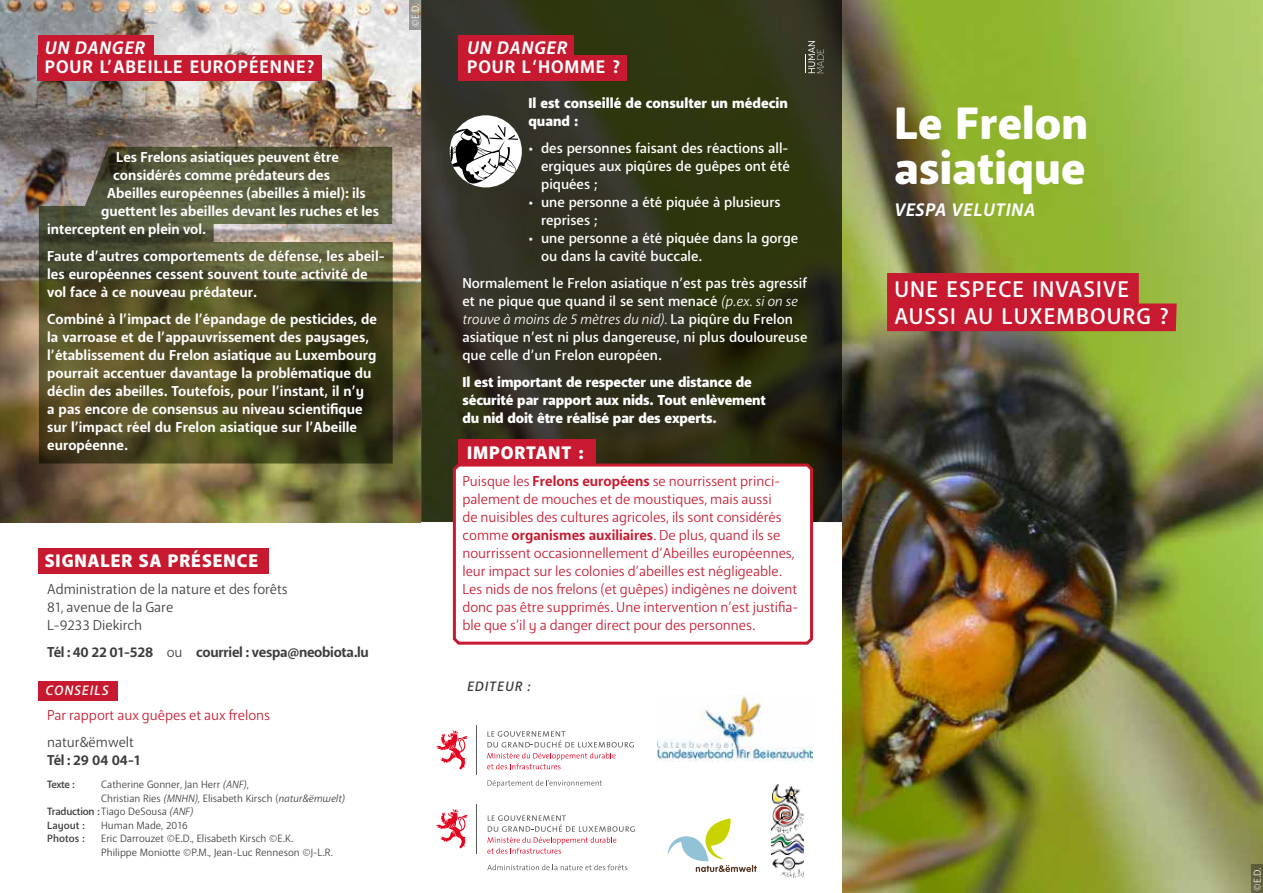
<style>
.page{position:relative;width:1263px;height:893px;background:#fff}
.page>*{position:absolute;margin:0;border:0;box-sizing:border-box;transform-origin:0 0}
.t1{font:900 45px/45px "Anago";letter-spacing:.005em;color:#fff}
.t2{font:500 22.5px/27px "Anago";letter-spacing:.05em;color:#fff}
.t3{font:700 18px "Anago";letter-spacing:.05em;color:#fff}
.t4{font:italic 700 18px "Anago";letter-spacing:.05em;color:#fff}
.t5{font:900 18px "Anago";letter-spacing:.05em;color:#fff}
.t6{font:700 14.25px/18px "Anago";color:#fff}
.t7{font:14.25px/18px "Anago";color:#c7192f}
.t8{font:500 14.25px/18px "Anago";color:#fff}
.t9{font:900 14.25px/18px "Anago";letter-spacing:-.01em;color:#fff}
.t10{font:14.25px/18px "Anago";color:#3c3c3b}
.t11{font:700 14.25px "Anago";letter-spacing:-.02em;color:#3c3c3b}
.t12{font:italic 500 13.5px "Anago";letter-spacing:.08em;color:#3c3c3b}
.t13{font:italic 500 13.5px "Anago";letter-spacing:.08em;color:#fff}
.t14{font:10.5px/13.5px "Anago";color:#3c3c3b}
.t15{font:500 10.5px "Anago";color:#3c3c3b}
.t16{font:9.9px "Anago";color:#fff}
.s1{font-weight:400}
.s2{font-style:italic}
.s3{font-weight:500}
.s4{font-weight:400;font-style:italic}
.s5{font-weight:700}
</style>
<div class="page">
<img style="left:460px;top:0;width:803px;height:893px">
<svg style="left:421px;top:0;width:421px;height:522px"></svg>
<svg style="left:451px;top:462px;width:363px;height:185px"></svg>
<img style="left:0;top:0;width:421px;height:522px">
<div style="left:38px;top:55px;width:284px;height:26px;background:#c7192f"></div>
<div style="left:38px;top:36px;width:116px;height:25px;background:#c7192f"></div>
<svg style="left:805px;top:41px;width:19px;height:32px"></svg>
<svg style="left:487px;top:731px;width:147px;height:16px"></svg>
<svg style="left:487px;top:753px;width:129px;height:16px"></svg>
<svg style="left:436px;top:730px;width:31px;height:39px"></svg>
<svg style="left:487px;top:780px;width:115px;height:8px"></svg>
<hr style="left:476px;top:726px;width:1px;height:49px;background:#5a5a59">
<svg style="left:887px;top:273px;width:290px;height:58px"></svg>
<svg style="left:487px;top:815px;width:148px;height:39px"></svg>
<svg style="left:436px;top:809px;width:32px;height:39px"></svg>
<hr style="left:476px;top:804px;width:1px;height:50px;background:#5a5a59">
<svg style="left:487px;top:864px;width:140px;height:6px"></svg>
<img style="left:771px;top:785px;width:32px;height:92px">
<svg style="left:668px;top:818px;width:89px;height:54px"></svg>
<div style="left:458px;top:55px;width:168px;height:26px;background:#c7192f"></div>
<div style="left:458px;top:36px;width:116px;height:25px;background:#c7192f"></div>
<div style="left:458px;top:439px;width:138px;height:26px;background:#c7192f"></div>
<div style="left:38px;top:548px;width:231px;height:25px;background:#c7192f"></div>
<div style="left:1251px;top:864px;width:12px;height:29px;background:#60603c"></div>
<div style="left:450px;top:115px;width:72px;height:72px;background:#fff;border-radius:50%"></div>
<svg style="left:450px;top:124px;width:69px;height:60px"></svg>
<div style="left:38px;top:681px;width:80px;height:19px;background:#c7192f"></div>
<img style="left:658px;top:696px;width:155px;height:66px">
<svg style="left:409px;top:0;width:12px;height:29px"></svg>
<svg style="left:39px;top:147px;width:354px;height:316px"></svg>
<p class="t4" style="left:45px;top:36px;width:102px">UN DANGER</p>
<p class="t3" style="left:45px;top:55px;width:271px">POUR L’ABEILLE EUROPÉENNE?</p>
<p class="t16" style="left:409px;top:27px;width:25px;rotate:-90deg">©E.D.</p>
<p class="t6" style="left:116px;top:148px;width:224px">Les Frelons asiatiques peuvent être</p>
<p class="t6" style="left:113px;top:166px;width:218px">considérés comme prédateurs des</p>
<p class="t6" style="left:107px;top:184px;width:260px">Abeilles européennes (abeilles à miel): ils</p>
<p class="t6" style="left:101px;top:202px;width:279px">guettent les abeilles devant les ruches et les</p>
<p class="t6" style="left:47px;top:220px;width:160px">interceptent en plein vol.</p>
<p class="t6" style="left:47px;top:247px;width:339px">Faute d’autres comportements de défense, les abeil&shy;les européennes cessent souvent toute activité de vol face à ce nouveau prédateur.</p>
<p class="t6" style="left:47px;top:310px;width:331px">Combiné à l’impact de l’épandage de pesticides, de la varroase et de l’appauvrissement des paysages, l’établissement du Frelon asiatique au Luxembourg pourrait accentuer davantage la problématique du déclin des abeilles. Toutefois, pour l’instant, il n’y<br>a pas encore de consensus au niveau scientifique sur l’impact réel du Frelon asiatique sur l’Abeille européenne.</p>
<p class="t5" style="left:45px;top:549px;width:215px">SIGNALER SA PRÉSENCE</p>
<p class="t10" style="left:47px;top:580px;width:242px">Administration de la nature et des forêts<br>81, avenue de la Gare<br>L-9233 Diekirch</p>
<p class="t11" style="left:47px;top:643px;width:323px">Tél : 40 22 01-528 <span class="s1">ou</span> courriel : vespa@neobiota.lu</p>
<p class="t13" style="left:45px;top:682px;width:65px">CONSEILS</p>
<p class="t7" style="left:47px;top:706px;width:224px">Par rapport aux guêpes et aux frelons</p>
<p class="t10" style="left:47px;top:733px;width:88px">natur&amp;ëmwelt</p>
<p class="t11" style="left:47px;top:751px;width:95px">Tél : 29 04 04-1</p>
<p class="t15" style="left:47px;top:778px;width:29px">Texte :</p>
<p class="t14" style="left:101px;top:778px;width:149px">Catherine Gonner, Jan Herr <span class="s2">(ANF)</span>,</p>
<p class="t14" style="left:101px;top:791px;width:245px">Christian Ries <span class="s2">(MNHN)</span>, Elisabeth Kirsch (<span class="s2">natur&amp;ëmwelt)</span></p>
<p class="t14" style="left:47px;top:805px;width:148px"><span class="s3">Traduction :</span> Tiago DeSousa <span class="s2">(ANF)</span></p>
<p class="t15" style="left:47px;top:818px;width:39px">Layout :</p>
<p class="t14" style="left:101px;top:818px;width:88px">Human Made, 2016</p>
<p class="t15" style="left:47px;top:832px;width:39px">Photos :</p>
<p class="t14" style="left:101px;top:832px;width:233px">Eric Darrouzet ©E.D., Elisabeth Kirsch ©E.K.<br>Philippe Moniotte ©P.M., Jean-Luc Renneson ©J-L.R.</p>
<p class="t4" style="left:467px;top:36px;width:102px">UN DANGER</p>
<p class="t3" style="left:467px;top:55px;width:155px">POUR L‘HOMME ?</p>
<p class="t9" style="left:528px;top:95px;width:261px">Il est conseillé de consulter un médecin quand :</p>
<p class="t8" style="left:541px;top:139px;width:250px;text-align:justify;text-indent:-13px">• des personnes faisant des réactions all&shy;ergiques aux piqûres de guêpes ont été piquées ;</p>
<p class="t8" style="left:541px;top:193px;width:241px;text-indent:-13px">• une personne a été piquée à plusieurs reprises ;</p>
<p class="t8" style="left:541px;top:229px;width:259px;text-indent:-13px">• une personne a été piquée dans la gorge ou dans la cavité buccale.</p>
<p class="t8" style="left:462px;top:274px;width:346px">Normalement le Frelon asiatique n’est pas très agressif et ne pique que quand il se sent menacé <span class="s4">(p.ex. si on se trouve à moins de 5 mètres du nid).</span> La piqûre du Frelon asiatique n’est ni plus dangereuse, ni plus douloureuse que celle d’un Frelon européen.</p>
<p class="t9" style="left:462px;top:374px;width:305px">Il est important de respecter une distance de sécurité par rapport aux nids. Tout enlèvement du nid doit être réalisé par des experts.</p>
<p class="t5" style="left:467px;top:441px;width:118px">IMPORTANT :</p>
<p class="t7" style="left:462px;top:472px;width:337px">Puisque les <span class="s5">Frelons européens</span> se nourrissent princi&shy;palement de mouches et de moustiques, mais aussi<br>de nuisibles des cultures agricoles, ils sont considérés comme <span class="s5">organismes auxiliaires</span>. De plus, quand ils se nourrissent occasionnellement d’Abeilles européennes, leur impact sur les colonies d’abeilles est négligeable.<br>Les nids de nos frelons (et guêpes) indigènes ne doivent donc pas être supprimés. Une intervention n’est justifia&shy;ble que s’il y a danger direct pour des personnes.</p>
<p class="t12" style="left:467px;top:678px;width:65px">EDITEUR :</p>
<h1 class="t1" style="left:894px;top:103px;width:196px">Le Frelon asiatique</h1>
<p class="t4" style="left:894px;top:198px;width:142px">VESPA VELUTINA</p>
<h2 class="t2" style="left:894px;top:276px;width:276px">UNE ESPECE INVASIVE<br>AUSSI AU LUXEMBOURG ?</h2>
<p class="t16" style="left:1251px;top:891px;width:25px;rotate:-90deg">©E.D.</p>
</div>
